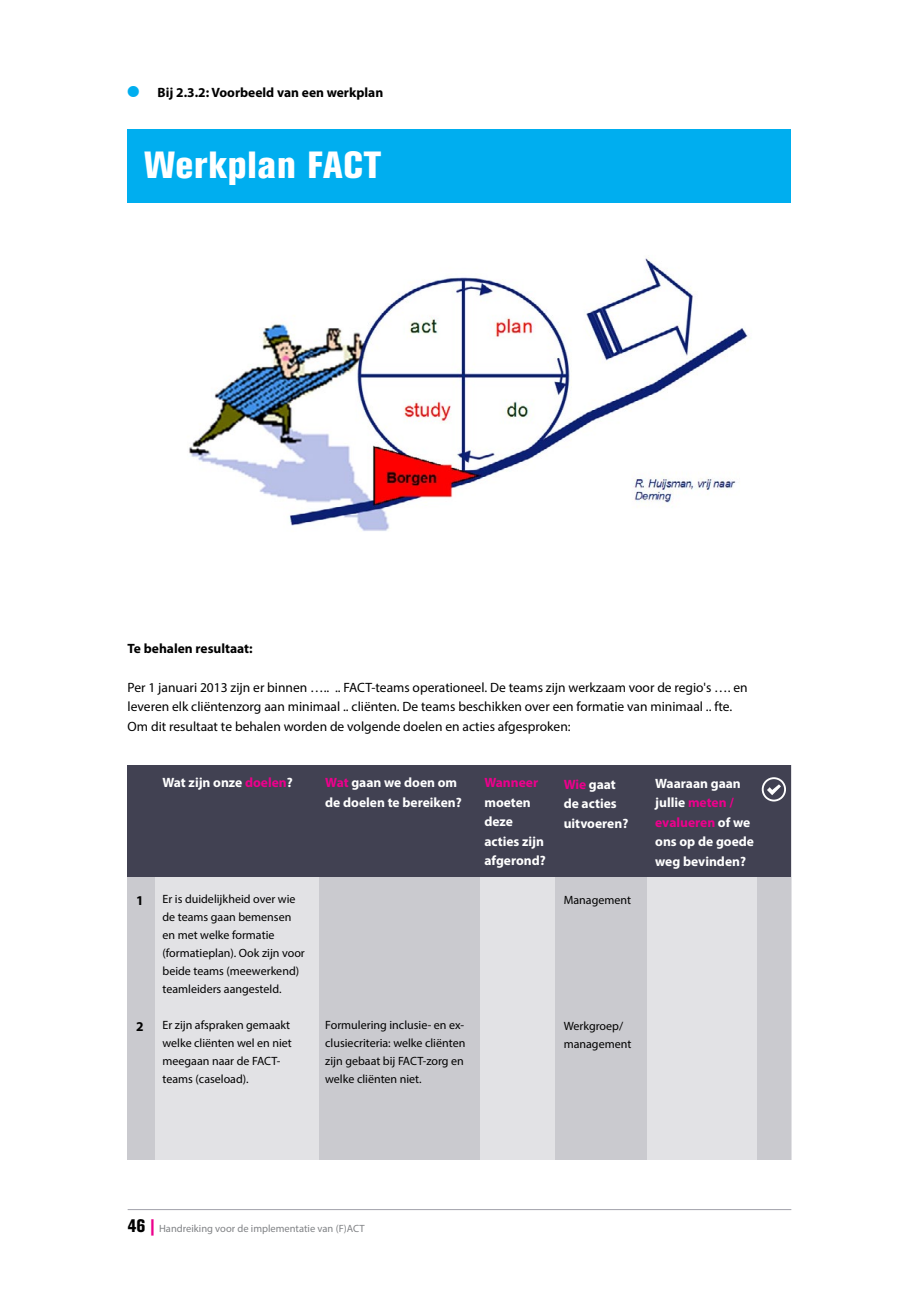
<style>
.page{position:relative;width:919px;height:1289px;background:#fff}
.page>*{position:absolute;margin:0;border:0;box-sizing:border-box;transform-origin:0 0}
.t1{font:800 condensed 37.5px "Akzidenz Grotesk BQ";letter-spacing:.02em;color:#fff}
.t2{font:13.5px/19.5px "Myriad Pro";color:#000}
.t3{font:700 13.5px/19.5px "Myriad Pro";color:#fff}
.t4{font:700 13.5px "Myriad Pro";color:#000}
.t5{font:700 13.5px "Myriad Pro";color:#ec008c}
.t6{font:12px/18px "Myriad Pro";color:#000}
.t7{font:10.5px "Myriad Pro";color:#808285}
.s1{font-family:"Monotype Sorts";font-weight:400;font-size:15px;color:#00aeef}
.s2{color:#ec008c}
.s3{font-family:"Akzidenz Grotesk BQ";font-weight:800;font-stretch:condensed;font-size:18px;color:#000}
.s4{font-family:"Akzidenz Grotesk BQ";font-weight:800;font-stretch:condensed;font-size:18px;color:#ec008c}
</style>
<div class="page">
<div style="left:128px;top:765px;width:663px;height:395px;background:#e2e2e5"></div>
<div style="left:128px;top:765px;width:663px;height:111px;background:#414152"></div>
<div style="left:319px;top:876px;width:160px;height:284px;background:#cacacf"></div>
<div style="left:128px;top:876px;width:27px;height:284px;background:#cacacf"></div>
<svg style="left:757px;top:801px;width:34px;height:359px;fill:#cacacf"></svg>
<div style="left:555px;top:876px;width:91px;height:284px;background:#cacacf"></div>
<hr style="left:128px;top:1209px;width:663px;height:1px;background:#414152">
<img style="left:189px;top:257px;width:561px;height:274px">
<div style="left:128px;top:130px;width:663px;height:73px;background:#00aeef"></div>
<svg style="left:761px;top:777px;width:25px;height:24px"></svg>
<p class="t4" style="left:128px;top:84px;width:257px"><span class="s1">l</span> Bij 2.3.2: Voorbeeld van een werkplan</p>
<h1 class="t1" style="left:144px;top:143px;width:239px">Werkplan FACT</h1>
<p class="t4" style="left:128px;top:639px;width:127px">Te behalen resultaat:</p>
<p class="t2" style="left:128px;top:677px;width:621px">Per 1 januari 2013 zijn er binnen ….. .. FACT-teams operationeel. De teams zijn werkzaam voor de regio's …. en leveren elk cliëntenzorg aan minimaal .. cliënten. De teams beschikken over een formatie van minimaal .. fte.<br>Om dit resultaat te behalen worden de volgende doelen en acties afgesproken:</p>
<p class="t3" style="left:162px;top:772px;width:132px">Wat zijn onze <span class="s2">doelen</span>?</p>
<p class="t4" style="left:136px;top:891px;width:9px">1</p>
<p class="t4" style="left:136px;top:1017px;width:9px">2</p>
<p class="t6" style="left:162px;top:889px;width:144px">Er is duidelijkheid over wie de teams gaan bemensen en met welke formatie (formatieplan). Ook zijn voor beide teams (meewerkend) teamleiders aangesteld.</p>
<p class="t6" style="left:162px;top:1015px;width:131px">Er zijn afspraken gemaakt welke cliënten wel en niet meegaan naar de FACT&shy;teams (caseload).</p>
<p class="t3" style="left:325px;top:772px;width:138px"><span class="s2">Wat</span> gaan we doen om de doelen te bereiken?</p>
<p class="t5" style="left:484px;top:774px;width:55px">Wanneer</p>
<p class="t3" style="left:484px;top:792px;width:63px">moeten deze acties zijn afgerond?</p>
<p class="t3" style="left:563px;top:774px;width:66px"><span class="s2">Wie</span> gaat de acties uitvoeren?</p>
<p class="t6" style="left:563px;top:891px;width:69px">Management</p>
<p class="t6" style="left:325px;top:1015px;width:142px">Formulering inclusie- en ex&shy;clusiecriteria: welke cliënten zijn gebaat bij FACT-zorg en welke cliënten niet.</p>
<p class="t6" style="left:563px;top:1017px;width:69px">Werkgroep/ management</p>
<p class="t3" style="left:655px;top:772px;width:100px">Waaraan gaan jullie <span class="s2">meten / evalueren</span> of we ons op de goede weg bevinden?</p>
<p class="t7" style="left:128px;top:1222px;width:238px"><span class="s3">46</span> <span class="s4">|</span> Handreiking voor de implementatie van (F)ACT</p>
</div>
